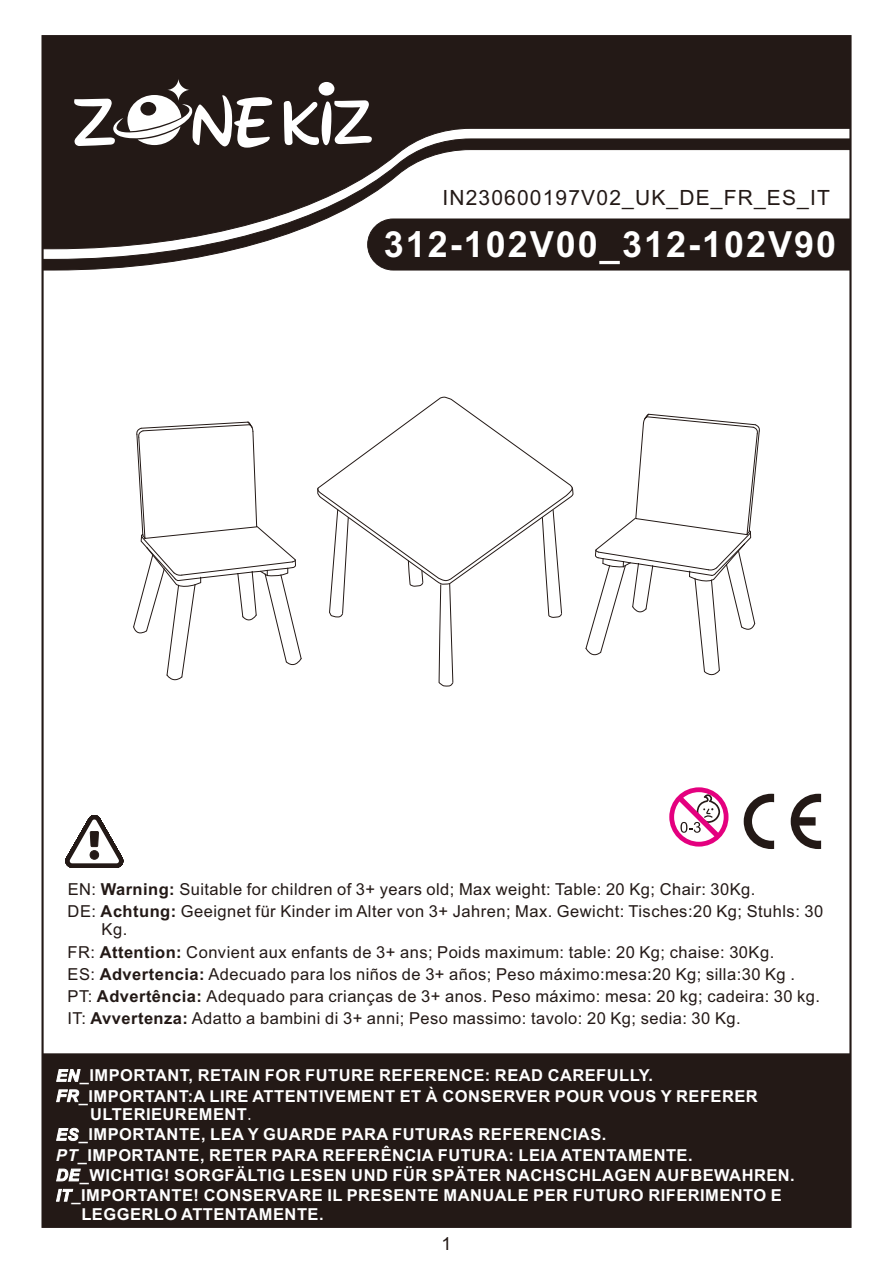
<style>
.page{position:relative;width:893px;height:1263px;background:#fff}
.page>*{position:absolute;margin:0;border:0;box-sizing:border-box;transform-origin:0 0}
.t1{font:700 36px "Arial";letter-spacing:.055em;color:#fff}
.t2{font:21px "Arial";letter-spacing:.055em;color:#231916}
.t3{font:18px "Arial";color:#231916}
.t4{font:16.5px/22px "Arial";letter-spacing:.03em;color:#231916}
.t5{font:700 16.5px/20.2px "Arial";letter-spacing:.03em;color:#fff}
.s1{font-weight:700}
.s2{font-style:italic}
.s3{font-family:"Sim Sun";font-weight:400}
</style>
<div class="page">
<svg style="left:669px;top:787px;width:59px;height:59px"></svg>
<svg style="left:744px;top:794px;width:77px;height:55px"></svg>
<div style="left:44px;top:38px;width:804px;height:100px;background:#231916"></div>
<svg style="left:44px;top:138px;width:804px;height:133px;fill:#231916"></svg>
<svg style="left:74px;top:95px;width:198px;height:53px"></svg>
<div style="left:140px;top:102px;width:16px;height:14px;background:#231916;border-radius:50%"></div>
<svg style="left:284px;top:100px;width:88px;height:45px"></svg>
<div style="left:319px;top:82px;width:15px;height:14px;background:#fff;border-radius:50%"></div>
<svg style="left:167px;top:79px;width:23px;height:22px"></svg>
<svg style="left:133px;top:422px;width:169px;height:259px"></svg>
<svg style="left:586px;top:414px;width:174px;height:262px"></svg>
<svg style="left:319px;top:397px;width:254px;height:90px"></svg>
<svg style="left:317px;top:487px;width:256px;height:199px"></svg>
<div style="left:42px;top:1053px;width:809px;height:175px;background:#231916"></div>
<svg style="left:65px;top:815px;width:59px;height:53px"></svg>
<p class="t2" style="left:442px;top:190px;width:389px">IN230600197V02_UK_DE_FR_ES_IT</p>
<h1 class="t1" style="left:384px;top:231px;width:454px">312-102V00_312-102V90</h1>
<p class="t4" style="left:68px;top:880px;width:757px">EN: <span class="s1">Warning:</span> Suitable for children of 3+ years old; Max weight: Table: 20 Kg; Chair: 30Kg.<br>DE: <span class="s1">Achtung:</span> Geeignet für Kinder im Alter von 3+ Jahren; Max. Gewicht: Tisches:20 Kg; Stuhls: 30</p>
<p class="t4" style="left:68px;top:920px;width:754px;text-indent:34px">Kg.<br>FR: <span class="s1">Attention:</span> Convient aux enfants de 3+ ans; Poids maximum: table: 20 Kg; chaise: 30Kg.<br>ES: <span class="s1">Advertencia:</span> Adecuado para los niños de 3+ años; Peso máximo:mesa:20 Kg; silla:30 Kg .<br>PT: <span class="s1">Advertência:</span> Adequado para crianças de 3+ anos. Peso máximo: mesa: 20 kg; cadeira: 30 kg.<br>IT: <span class="s1">Avvertenza:</span> Adatto a bambini di 3+ anni; Peso massimo: tavolo: 20 Kg; sedia: 30 Kg.</p>
<p class="t5" style="left:56px;top:1067px;width:703px"><span class="s2">EN_</span>IMPORTANT, RETAIN FOR FUTURE REFERENCE: READ CAREFULLY.<br><span class="s2">FR_</span>IMPORTANT:A LIRE ATTENTIVEMENT ET À CONSERVER POUR VOUS Y REFERER</p>
<p class="t5" style="left:56px;top:1106px;width:740px;text-indent:34px">ULTERIEUREMENT<span class="s3">.<br></span><span class="s2">ES_</span>IMPORTANTE, LEA Y GUARDE PARA FUTURAS REFERENCIAS.<br><span class="s2">PT_</span>IMPORTANTE, RETER PARA REFERÊNCIA FUTURA: LEIA ATENTAMENTE.<br><span class="s2">DE_</span>WICHTIG! SORGFÄLTIG LESEN UND FÜR SPÄTER NACHSCHLAGEN AUFBEWAHREN.<br><span class="s2">IT_</span>IMPORTANTE! CONSERVARE IL PRESENTE MANUALE PER FUTURO RIFERIMENTO E</p>
<p class="t5" style="left:81px;top:1205px;width:244px">LEGGERLO ATTENTAMENTE.</p>
<p class="t3" style="left:441px;top:1236px;width:12px">1</p>
</div>
